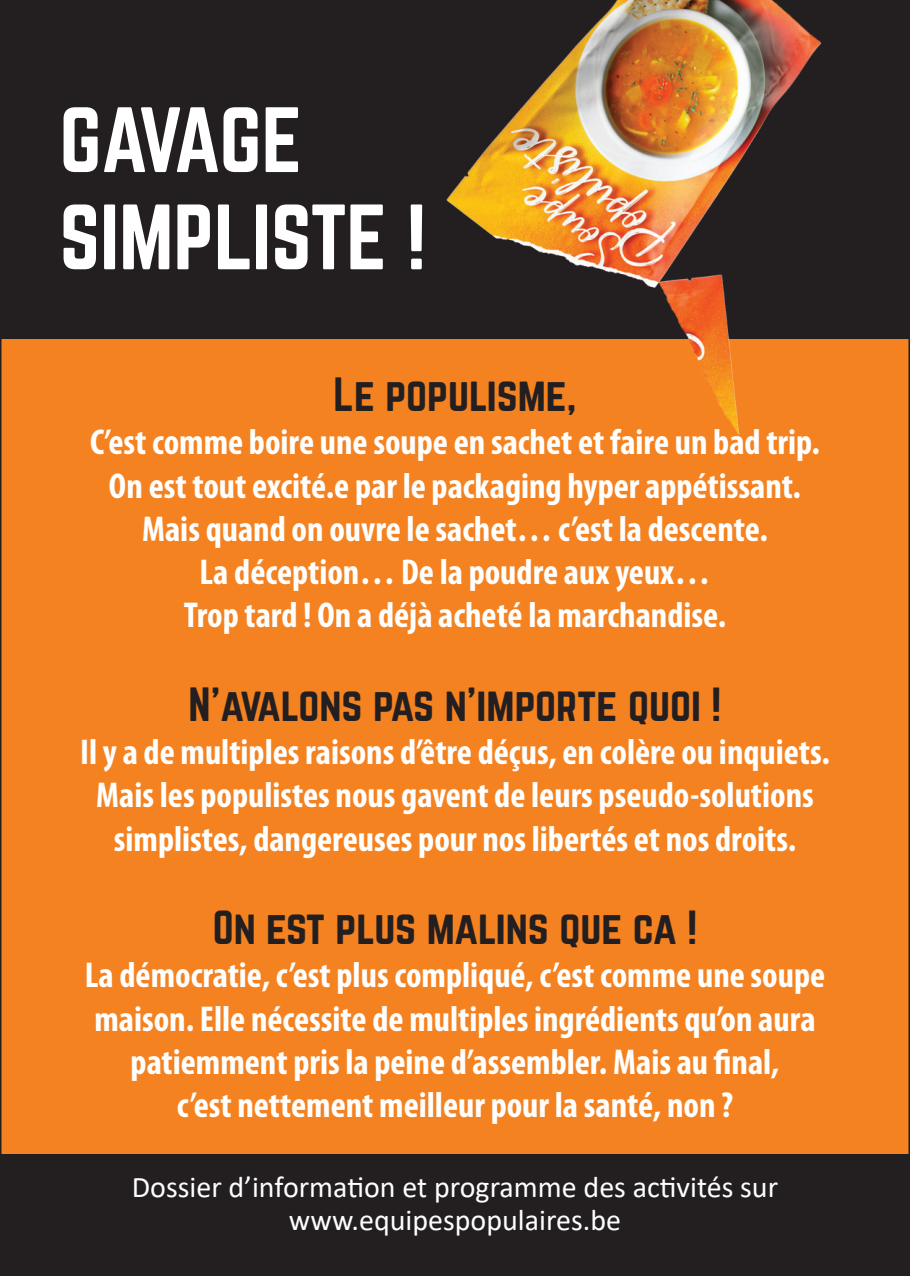
<style>
.page{position:relative;width:910px;height:1276px;background:#fff}
.page>*{position:absolute;margin:0;border:0;box-sizing:border-box;transform-origin:0 0}
.t1{font:81px/97.2px "Norwester";letter-spacing:-.01em;color:#fff}
.t2{font:42px "Norwester";color:#231f20}
.t3{font:700 condensed 36px/43.2px "Myriad Pro";color:#fff;text-align:center}
.t4{font:30px "Calibri";color:#fff}
</style>
<div class="page">
<div style="left:0;top:337px;width:910px;height:819px;background:#f58220"></div>
<div style="left:0;top:0;width:910px;height:336px;background:#231f20"></div>
<img style="left:438px;top:0;width:422px;height:435px">
<div style="left:0;top:1154px;width:910px;height:122px;background:#231f20"></div>
<p class="t1" style="left:60px;top:94px;width:368px">GAVAGE<br>SIMPLISTE !</p>
<p class="t2" style="left:334px;top:374px;width:244px">Le populisme,</p>
<p class="t3" style="left:90px;top:420px;width:731px">C’est comme boire une soupe en sachet et faire un bad trip.</p>
<p class="t3" style="left:109px;top:463px;width:694px">On est tout excité.e par le packaging hyper appétissant.</p>
<p class="t3" style="left:142px;top:506px;width:627px">Mais quand on ouvre le sachet… c’est la descente.</p>
<p class="t3" style="left:199px;top:549px;width:513px">La déception… De la poudre aux yeux…</p>
<p class="t3" style="left:184px;top:593px;width:544px">Trop tard ! On a déjà acheté la marchandise.</p>
<p class="t2" style="left:189px;top:684px;width:534px">N’avalons pas n’importe quoi !</p>
<p class="t3" style="left:80px;top:729px;width:751px">Il y a de multiples raisons d’être déçus, en colère ou inquiets.<br>Mais les populistes nous gavent de leurs pseudo-solutions simplistes, dangereuses pour nos libertés et nos droits.</p>
<p class="t2" style="left:213px;top:907px;width:486px">On est plus malins que ca !</p>
<p class="t3" style="left:85px;top:953px;width:742px">La démocratie, c’est plus compliqué, c’est comme une soupe maison. Elle nécessite de multiples ingrédients qu’on aura patiemment pris la peine d’assembler. Mais au final,<br>c’est nettement meilleur pour la santé, non ?</p>
<p class="t4" style="left:132px;top:1166px;width:648px">Dossier d’information et programme des activités sur</p>
<p class="t4" style="left:289px;top:1199px;width:334px">www.equipespopulaires.be</p>
</div>
